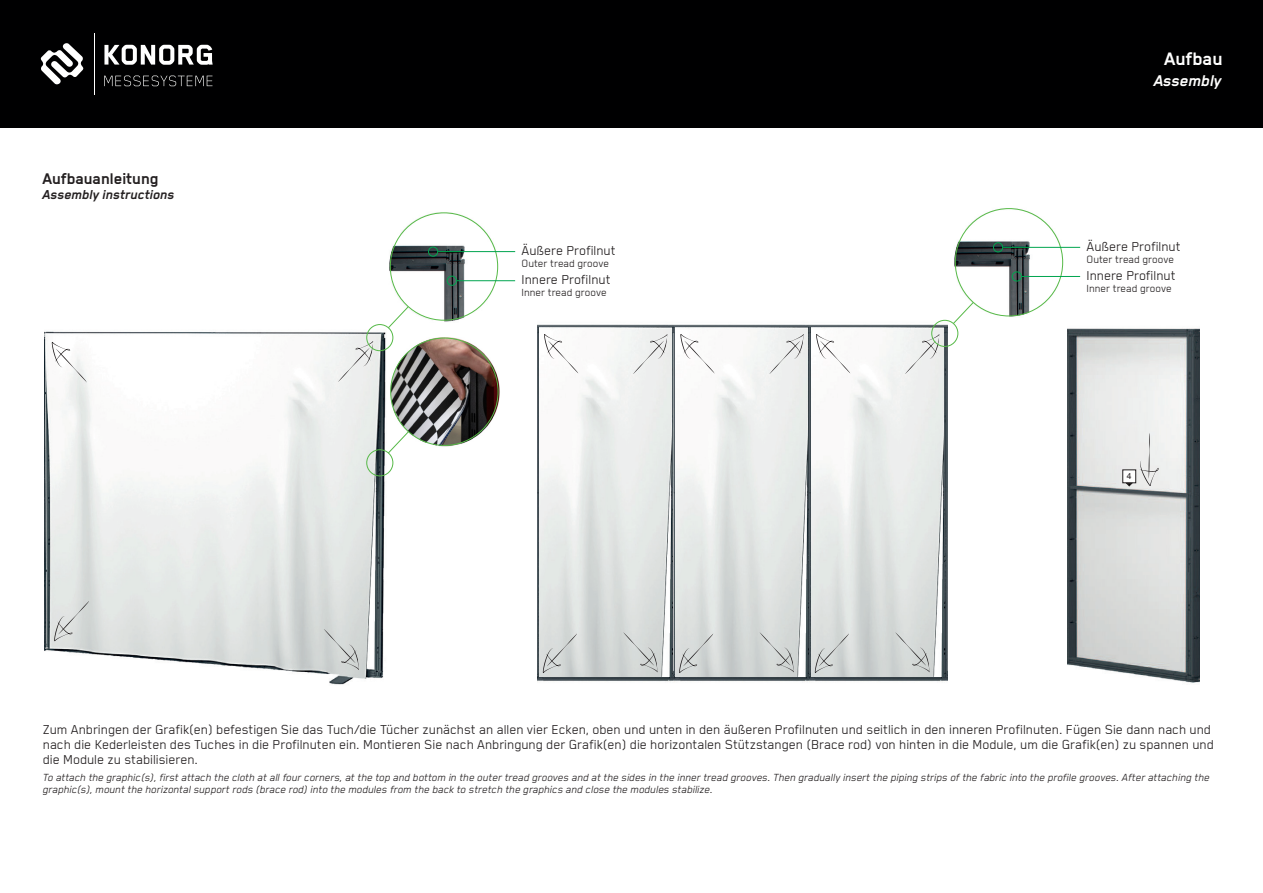
<style>
.page{position:relative;width:1263px;height:893px;background:#fff}
.page>*{position:absolute;margin:0;border:0;box-sizing:border-box;transform-origin:0 0}
.t1{font:700 21px "Blender";color:#fff}
.t2{font:700 18px "Blender";color:#231f20}
.t3{font:italic 700 18px "Blender";color:#fff}
.t4{font:15px/15px "Blender";color:#231f20}
.t5{font:italic 700 15px "Blender";color:#231f20}
.t6{font:italic 12px "Blender";color:#231f20}
.t7{font:12px "Blender";color:#231f20}
.t8{font:8.55px "Arial";color:#231f20}
</style>
<div class="page">
<div style="left:0;top:0;width:1263px;height:128px;background:#000001"></div>
<svg style="left:40px;top:43px;width:44px;height:42px"></svg>
<svg style="left:104px;top:45px;width:109px;height:20px"></svg>
<svg style="left:104px;top:76px;width:108px;height:10px"></svg>
<hr style="left:94px;top:33px;width:1px;height:61px;background:#fff">
<img style="left:44px;top:324px;width:350px;height:361px">
<img style="left:538px;top:319px;width:409px;height:363px">
<img style="left:539px;top:328px;width:132px;height:349px">
<img style="left:675px;top:328px;width:132px;height:349px">
<img style="left:811px;top:328px;width:132px;height:349px">
<svg style="left:543px;top:633px;width:34px;height:40px"></svg>
<svg style="left:679px;top:633px;width:34px;height:40px"></svg>
<svg style="left:815px;top:633px;width:34px;height:40px"></svg>
<svg style="left:54px;top:600px;width:35px;height:41px"></svg>
<svg style="left:544px;top:334px;width:34px;height:40px"></svg>
<svg style="left:680px;top:334px;width:34px;height:40px"></svg>
<svg style="left:816px;top:334px;width:34px;height:40px"></svg>
<svg style="left:52px;top:342px;width:35px;height:41px"></svg>
<svg style="left:623px;top:632px;width:34px;height:40px"></svg>
<svg style="left:759px;top:632px;width:35px;height:40px"></svg>
<svg style="left:895px;top:632px;width:34px;height:40px"></svg>
<svg style="left:324px;top:629px;width:35px;height:41px"></svg>
<svg style="left:633px;top:334px;width:34px;height:40px"></svg>
<svg style="left:769px;top:334px;width:35px;height:40px"></svg>
<svg style="left:905px;top:334px;width:34px;height:40px"></svg>
<svg style="left:338px;top:341px;width:35px;height:41px"></svg>
<img style="left:1067px;top:328px;width:132px;height:355px">
<div style="left:1123px;top:470px;width:13px;height:13px;background:#fff"></div>
<div style="left:1122px;top:470px;width:14px;height:13px;border:1px solid #231f20"></div>
<svg style="left:1126px;top:432px;width:43px;height:82px;background:#d9dad9"></svg>
<img style="left:389px;top:212px;width:110px;height:110px">
<img style="left:954px;top:208px;width:110px;height:109px">
<div style="left:428px;top:247px;width:10px;height:10px;border:1px solid #00a54f;border-radius:50%"></div>
<div style="left:993px;top:242px;width:10px;height:10px;border:1px solid #00a54f;border-radius:50%"></div>
<div style="left:447px;top:276px;width:10px;height:10px;border:1px solid #00a54f;border-radius:50%"></div>
<div style="left:1012px;top:271px;width:10px;height:10px;border:1px solid #00a54f;border-radius:50%"></div>
<svg style="left:387px;top:306px;width:22px;height:23px"></svg>
<svg style="left:952px;top:301px;width:22px;height:24px"></svg>
<hr style="left:438px;top:251px;width:77px;height:1px;background:#00a54f">
<hr style="left:1003px;top:247px;width:77px;height:1px;background:#00a54f">
<hr style="left:457px;top:280px;width:58px;height:1px;background:#00a54f">
<hr style="left:1022px;top:276px;width:58px;height:1px;background:#00a54f">
<img style="left:389px;top:337px;width:111px;height:110px">
<div style="left:366px;top:449px;width:27px;height:27px;border:1px solid #56b947;border-radius:50%"></div>
<svg style="left:387px;top:431px;width:22px;height:23px"></svg>
<div style="left:366px;top:324px;width:27px;height:27px;border:1px solid #56b947;border-radius:50%"></div>
<div style="left:931px;top:320px;width:27px;height:27px;border:1px solid #56b947;border-radius:50%"></div>
<p class="t2" style="left:43px;top:169px;width:118px">Aufbauanleitung</p>
<p class="t5" style="left:43px;top:186px;width:133px">Assembly instructions</p>
<p class="t4" style="left:522px;top:243px;width:95px">Äußere Profilnut</p>
<p class="t7" style="left:522px;top:258px;width:89px">Outer tread groove</p>
<p class="t4" style="left:522px;top:272px;width:90px">Innere Profilnut</p>
<p class="t7" style="left:522px;top:287px;width:87px">Inner tread groove</p>
<h1 class="t1" style="left:1164px;top:47px;width:60px">Aufbau</h1>
<p class="t3" style="left:1154px;top:71px;width:69px">Assembly</p>
<p class="t4" style="left:1086px;top:239px;width:95px">Äußere Profilnut</p>
<p class="t7" style="left:1086px;top:254px;width:89px">Outer tread groove</p>
<p class="t4" style="left:1086px;top:268px;width:90px">Innere Profilnut</p>
<p class="t7" style="left:1086px;top:282px;width:87px">Inner tread groove</p>
<p class="t8" style="left:1127px;top:471px;width:6px">4</p>
<p class="t4" style="left:43px;top:722px;width:1172px">Zum Anbringen der Grafik(en) befestigen Sie das Tuch/die Tücher zunächst an allen vier Ecken, oben und unten in den äußeren Profilnuten und seitlich in den inneren Profilnuten. Fügen Sie dann nach und nach die Kederleisten des Tuches in die Profilnuten ein. Montieren Sie nach Anbringung der Grafik(en) die horizontalen Stützstangen (Brace rod) von hinten in die Module, um die Grafik(en) zu spannen und die Module zu stabilisieren.</p>
<p class="t6" style="left:43px;top:771px;width:1168px">To attach the graphic(s), first attach the cloth at all four corners, at the top and bottom in the outer tread grooves and at the sides in the inner tread grooves. Then gradually insert the piping strips of the fabric into the profile grooves. After attaching the</p>
<p class="t6" style="left:43px;top:783px;width:672px">graphic(s), mount the horizontal support rods (brace rod) into the modules from the back to stretch the graphics and close the modules stabilize.</p>
</div>
